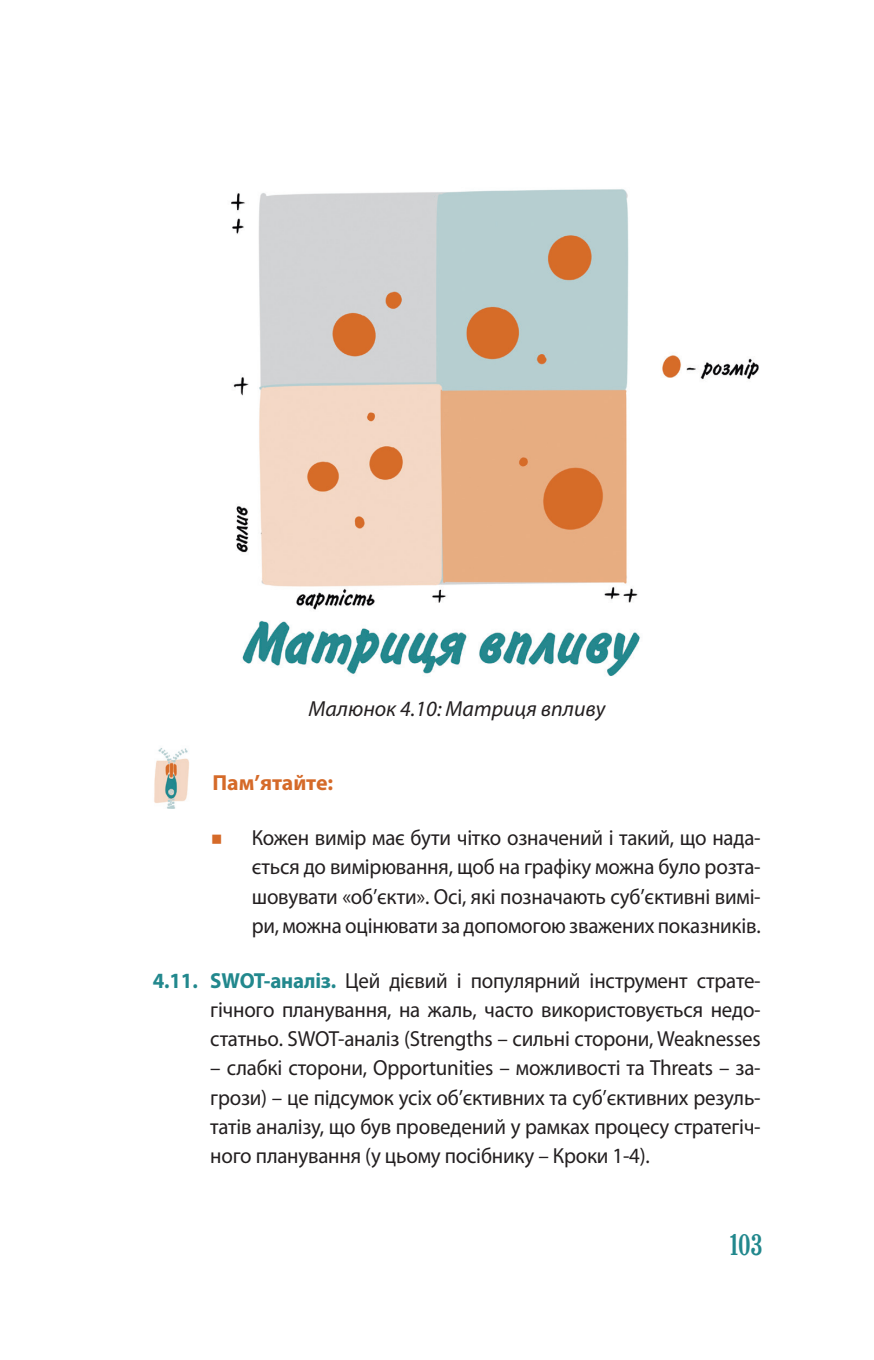
<style>
.page{position:relative;width:874px;height:1360px;background:#fff}
.page>*{position:absolute;margin:0;border:0;box-sizing:border-box;transform-origin:0 0}
.t1{font:29.25px "Bruskovaya Compressed Plain";color:#22888d;scale:1.3 1}
.t2{font:21.82px/29.2px "Myriad Pro";letter-spacing:-.01em;color:#231f20;text-align:justify;scale:.96 1}
.t3{font:italic 21.82px "Myriad Pro";color:#231f20}
.t4{font:700 21.82px "Myriad Pro";letter-spacing:-.005em;color:#d56a29}
.s1{font-weight:700;color:#22888d}
</style>
<div class="page">
<img style="left:154px;top:748px;width:35px;height:60px">
<img style="left:231px;top:189px;width:528px;height:487px">
<p class="t3" style="left:308px;top:695px;width:298px">Малюнок 4.10: Матриця впливу</p>
<p class="t4" style="left:212px;top:769px;width:122px">Пам’ятайте:</p>
<p class="t2" style="left:252px;top:823px;width:532px">Кожен вимір має бути чітко означений і такий, що нада&shy;ється до вимірювання, щоб на графіку можна було розта&shy;шовувати «об’єкти». Осі, які позначають суб’єктивні вимі&shy;ри, можна оцінювати за допомогою зважених показників.</p>
<p class="t2" style="left:210px;top:965px;width:575px;text-indent:-57px"><span class="s1">4.11. SWOT-аналіз.</span> Цей дієвий і популярний інструмент страте&shy;гічного планування, на жаль, часто використовується недо&shy;статньо. SWOT-аналіз (Strengths – сильні сторони, Weaknesses</p>
<p class="t2" style="left:210px;top:1053px;width:575px">– слабкі сторони, Opportunities – можливості та Threats – за&shy;грози) – це підсумок усіх об’єктивних та суб’єктивних резуль&shy;татів аналізу, що був проведений у рамках процесу стратегіч&shy;ного планування (у цьому посібнику – Кроки 1-4).</p>
<h1 class="t1" style="left:730px;top:1229px;width:27px">103</h1>
</div>
